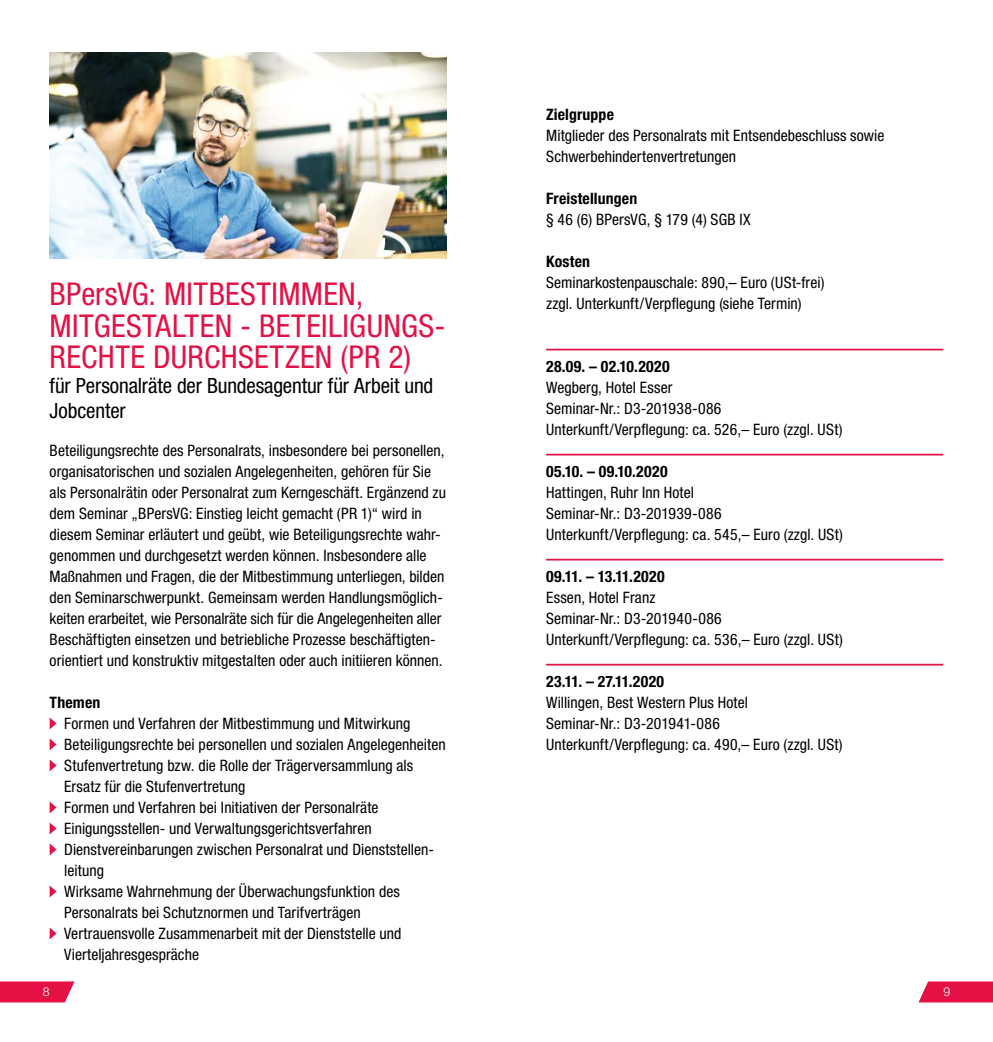
<style>
.page{position:relative;width:993px;height:1042px;background:#fff}
.page>*{position:absolute;margin:0;border:0;box-sizing:border-box;transform-origin:0 0}
.t1{font:condensed 31.5px/31.5px "Helvetica Neue LT Std";letter-spacing:.01em;color:#e41145}
.t2{font:condensed 21px/24.5px "Helvetica Neue LT Std";letter-spacing:-.005em;color:#000}
.t3{font:condensed 15.75px/21px "Helvetica Neue LT Std";letter-spacing:.005em;color:#000}
.t4{font:700 condensed 15.75px "Helvetica Neue LT Std";letter-spacing:.01em;color:#000}
.t5{font:300 12.25px "Helvetica Neue LT Std";color:#fff}
</style>
<div class="page">
<hr style="left:546px;top:349px;width:397px;height:1px;background:#e41145">
<hr style="left:546px;top:454px;width:397px;height:1px;background:#e41145">
<hr style="left:546px;top:559px;width:397px;height:1px;background:#e41145">
<hr style="left:546px;top:664px;width:397px;height:1px;background:#e41145">
<svg style="left:50px;top:718px;width:7px;height:11px"></svg>
<svg style="left:50px;top:739px;width:7px;height:11px"></svg>
<svg style="left:50px;top:760px;width:7px;height:11px"></svg>
<svg style="left:50px;top:802px;width:7px;height:11px"></svg>
<svg style="left:50px;top:823px;width:7px;height:11px"></svg>
<svg style="left:50px;top:844px;width:7px;height:11px"></svg>
<svg style="left:50px;top:886px;width:7px;height:11px"></svg>
<svg style="left:50px;top:928px;width:7px;height:11px"></svg>
<img style="left:50px;top:52px;width:396px;height:206px">
<svg style="left:918px;top:981px;width:74px;height:21px;background:#e62756"></svg>
<svg style="left:0;top:981px;width:74px;height:21px;background:#e62353"></svg>
<h1 class="t1" style="left:50px;top:278px;width:397px">BPersVG: MITBESTIMMEN,<br>MITGESTALTEN - BETEILIGUNGS-<br>RECHTE DURCHSETZEN (PR 2)</h1>
<h2 class="t2" style="left:50px;top:373px;width:385px">für Personalräte der Bundesagentur für Arbeit und<br>Jobcenter</h2>
<p class="t3" style="left:50px;top:440px;width:397px">Beteiligungsrechte des Personalrats, insbesondere bei personellen, organisatorischen und sozialen Angelegenheiten, gehören für Sie als Personalrätin oder Personalrat zum Kerngeschäft. Ergänzend zu dem Seminar „BPersVG: Einstieg leicht gemacht (PR 1)“ wird in diesem Seminar erläutert und geübt, wie Beteiligungsrechte wahr&shy;genommen und durchgesetzt werden können. Insbesondere alle Maßnahmen und Fragen, die der Mitbestimmung unterliegen, bilden den Seminarschwerpunkt. Gemeinsam werden Handlungsmöglich&shy;keiten erarbeitet, wie Personalräte sich für die Angelegenheiten aller Beschäftigten einsetzen und betriebliche Prozesse beschäftigten&shy;orientiert und konstruktiv mitgestalten oder auch initiieren können.</p>
<p class="t4" style="left:50px;top:693px;width:52px">Themen</p>
<p class="t3" style="left:64px;top:713px;width:383px">Formen und Verfahren der Mitbestimmung und Mitwirkung Beteiligungsrechte bei personellen und sozialen Angelegenheiten Stufenvertretung bzw. die Rolle der Trägerversammlung als Ersatz für die Stufenvertretung<br>Formen und Verfahren bei Initiativen der Personalräte Einigungsstellen- und Verwaltungsgerichtsverfahren Dienstvereinbarungen zwischen Personalrat und Dienststellen&shy;leitung<br>Wirksame Wahrnehmung der Überwachungsfunktion des Personalrats bei Schutznormen und Tarifverträgen Vertrauensvolle Zusammenarbeit mit der Dienststelle und Vierteljahresgespräche</p>
<p class="t4" style="left:546px;top:105px;width:69px">Zielgruppe</p>
<p class="t3" style="left:546px;top:125px;width:339px">Mitglieder des Personalrats mit Entsendebeschluss sowie<br>Schwerbehindertenvertretungen</p>
<p class="t4" style="left:546px;top:189px;width:93px">Freistellungen</p>
<p class="t3" style="left:546px;top:209px;width:206px">§ 46 (6) BPersVG, § 179 (4) SGB IX</p>
<p class="t4" style="left:546px;top:252px;width:45px">Kosten</p>
<p class="t3" style="left:546px;top:272px;width:280px">Seminarkostenpauschale: 890,– Euro (USt-frei) zzgl. Unterkunft/Verpflegung (siehe Termin)</p>
<p class="t4" style="left:546px;top:357px;width:125px">28.09. – 02.10.2020</p>
<p class="t3" style="left:546px;top:377px;width:298px">Wegberg, Hotel Esser<br>Seminar-Nr.: D3-201938-086<br>Unterkunft/Verpflegung: ca. 526,– Euro (zzgl. USt)</p>
<p class="t4" style="left:546px;top:462px;width:123px">05.10. – 09.10.2020</p>
<p class="t3" style="left:546px;top:482px;width:298px">Hattingen, Ruhr Inn Hotel<br>Seminar-Nr.: D3-201939-086<br>Unterkunft/Verpflegung: ca. 545,– Euro (zzgl. USt)</p>
<p class="t4" style="left:546px;top:567px;width:120px">09.11. – 13.11.2020</p>
<p class="t3" style="left:546px;top:587px;width:298px">Essen, Hotel Franz<br>Seminar-Nr.: D3-201940-086<br>Unterkunft/Verpflegung: ca. 536,– Euro (zzgl. USt)</p>
<p class="t4" style="left:546px;top:672px;width:119px">23.11. – 27.11.2020</p>
<p class="t3" style="left:546px;top:692px;width:298px">Willingen, Best Western Plus Hotel<br>Seminar-Nr.: D3-201941-086<br>Unterkunft/Verpflegung: ca. 490,– Euro (zzgl. USt)</p>
<p class="t5" style="left:43px;top:984px;width:8px">8</p>
<p class="t5" style="left:943px;top:984px;width:8px">9</p>
</div>
